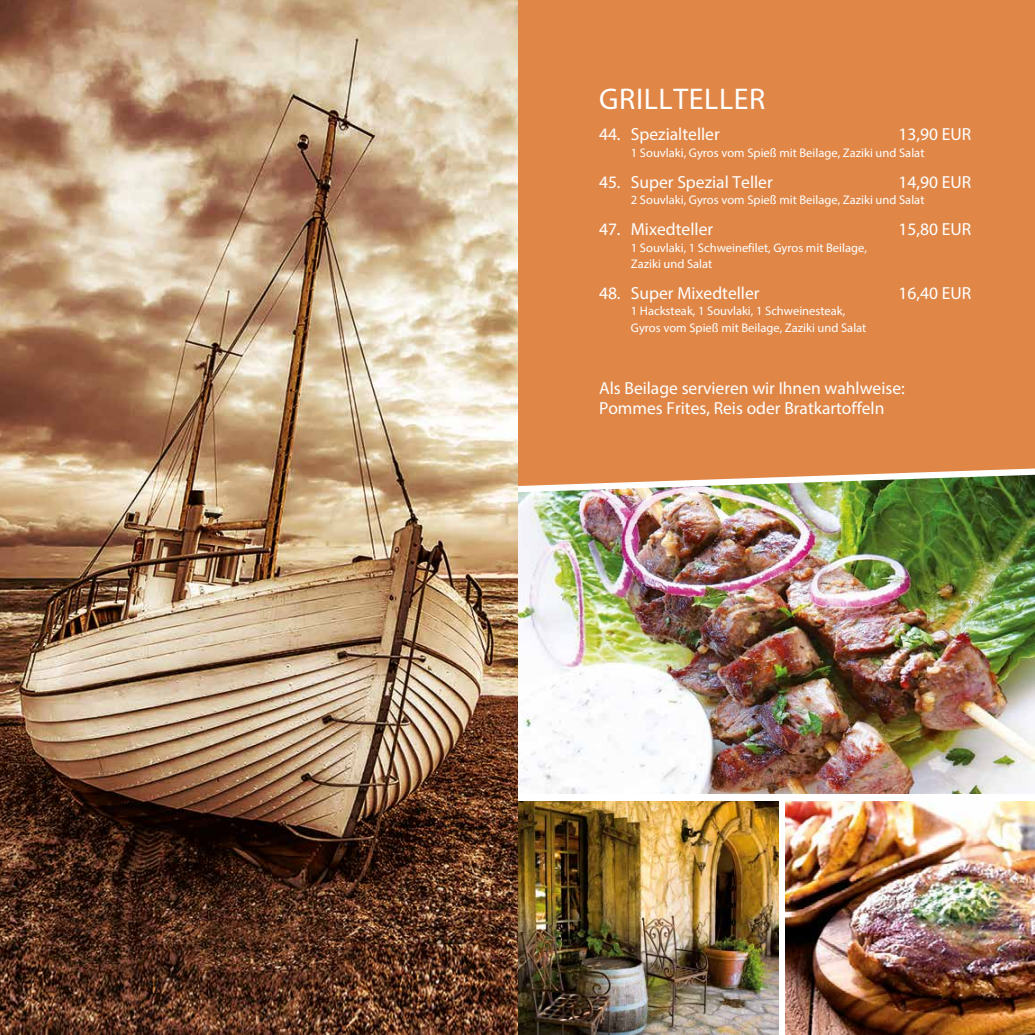
<style>
.page{position:relative;width:1035px;height:1035px;background:#fff}
.page>*{position:absolute;margin:0;border:0;box-sizing:border-box;transform-origin:0 0}
.t1{font:30px "Myriad Pro";letter-spacing:.02em;color:#fff}
.t2{font:17.5px/20px "Myriad Pro";color:#fff}
.t3{font:12.5px/16.2px "Myriad Pro";color:#fff}
</style>
<div class="page">
<img style="left:517px;top:801px;width:261px;height:234px">
<img style="left:517px;top:495px;width:518px;height:299px">
<div style="left:517px;top:0;width:518px;height:465px;background:#e08748"></div>
<img style="left:785px;top:801px;width:250px;height:234px">
<img style="left:517px;top:465px;width:518px;height:30px">
<img style="left:0;top:0;width:517px;height:1035px">
<h1 class="t1" style="left:599px;top:80px;width:167px">GRILLTELLER</h1>
<h2 class="t2" style="left:599px;top:124px;width:122px">44. Spezialteller</h2>
<h2 class="t2" style="left:898px;top:124px;width:74px">13,90 EUR</h2>
<p class="t3" style="left:631px;top:144px;width:295px">1 Souvlaki, Gyros vom Spieß mit Beilage, Zaziki und Salat</p>
<h2 class="t2" style="left:599px;top:172px;width:175px">45. Super Spezial Teller</h2>
<h2 class="t2" style="left:898px;top:172px;width:74px">14,90 EUR</h2>
<p class="t3" style="left:631px;top:192px;width:295px">2 Souvlaki, Gyros vom Spieß mit Beilage, Zaziki und Salat</p>
<h2 class="t2" style="left:599px;top:219px;width:116px">47. Mixedteller</h2>
<h2 class="t2" style="left:898px;top:219px;width:74px">15,80 EUR</h2>
<p class="t3" style="left:631px;top:239px;width:237px">1 Souvlaki, 1 Schweinefilet, Gyros mit Beilage,<br>Zaziki und Salat</p>
<h2 class="t2" style="left:599px;top:283px;width:162px">48. Super Mixedteller</h2>
<h2 class="t2" style="left:898px;top:283px;width:74px">16,40 EUR</h2>
<p class="t3" style="left:631px;top:303px;width:237px">1 Hacksteak, 1 Souvlaki, 1 Schweinesteak,<br>Gyros vom Spieß mit Beilage, Zaziki und Salat</p>
<h2 class="t2" style="left:599px;top:378px;width:307px">Als Beilage servieren wir Ihnen wahlweise:<br>Pommes Frites, Reis oder Bratkartoffeln</h2>
</div>
